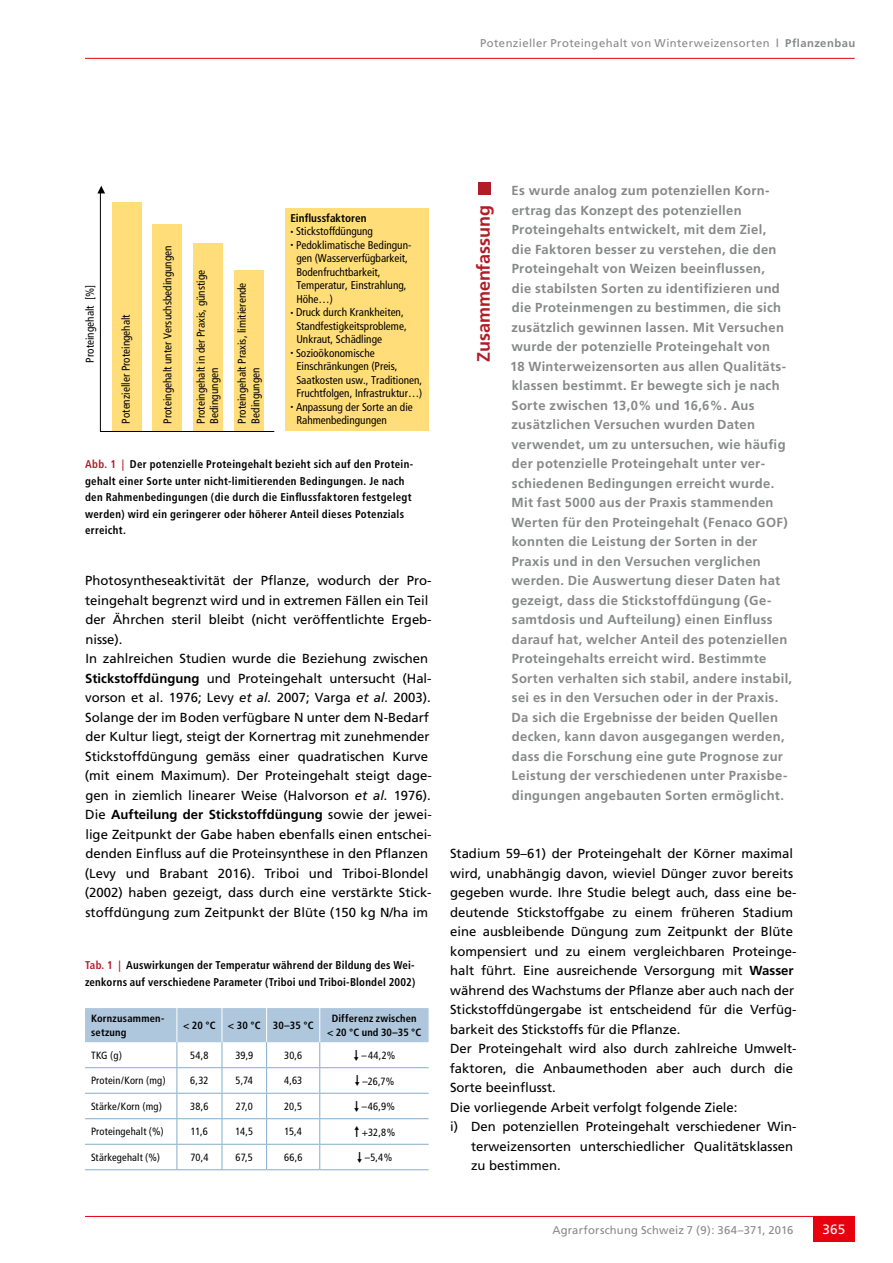
<style>
.page{position:relative;width:893px;height:1263px;background:#fff}
.page>*{position:absolute;margin:0;border:0;box-sizing:border-box;transform-origin:0 0}
.t1{font:700 18px "Frutiger";color:#b21c27}
.t2{font:13.5px "Frutiger";color:#fff}
.t3{font:13.2px/19.5px "Frutiger";color:#000}
.t4{font:700 13.2px/19.5px "Frutiger";letter-spacing:.025em;color:#878988}
.t5{font:condensed 11.25px/13.5px "Frutiger";color:#000}
.t6{font:700 condensed 11.25px/16.5px "Frutiger";letter-spacing:.025em;color:#000}
.t7{font:11.25px "Frutiger";letter-spacing:.035em;color:#878988}
.t8{font:11.25px "Frutiger";letter-spacing:.015em;color:#878988}
.t9{font:700 condensed 11.25px "Frutiger";color:#000}
.t10{font:condensed 10.5px "Frutiger";letter-spacing:.015em;color:#000}
.t11{font:700 condensed 10.5px/13.5px "Frutiger";letter-spacing:.02em;color:#000}
.s1{font-weight:700}
.s2{font-size:6px}
.s3{color:#b21c27}
.s4{font-style:italic}
</style>
<div class="page">
<hr style="left:85px;top:58px;width:770px;height:1px;background:#e7000e">
<div style="left:478px;top:182px;width:13px;height:13px;background:#b21c27"></div>
<hr style="left:85px;top:1216px;width:770px;height:1px;background:#e7000e">
<div style="left:813px;top:1216px;width:42px;height:26px;background:#e7000e"></div>
<hr style="left:85px;top:1169px;width:92px;height:1px;background:#84adcc">
<hr style="left:177px;top:1169px;width:45px;height:1px;background:#84adcc">
<hr style="left:222px;top:1169px;width:45px;height:1px;background:#84adcc">
<hr style="left:267px;top:1169px;width:53px;height:1px;background:#84adcc">
<hr style="left:320px;top:1169px;width:109px;height:1px;background:#84adcc">
<div style="left:285px;top:208px;width:144px;height:223px;background:#ffde79"></div>
<hr style="left:100px;top:191px;width:1px;height:241px;background:#000">
<svg style="left:97px;top:186px;width:8px;height:7px"></svg>
<div style="left:112px;top:202px;width:29px;height:229px;background:#ffde79"></div>
<div style="left:193px;top:243px;width:30px;height:188px;background:#ffde79"></div>
<div style="left:234px;top:270px;width:29px;height:161px;background:#ffde79"></div>
<div style="left:152px;top:225px;width:30px;height:206px;background:#ffde79"></div>
<hr style="left:100px;top:431px;width:174px;height:1px;background:#000">
<svg style="left:85px;top:1008px;width:344px;height:161px"></svg>
<p class="t7" style="left:480px;top:36px;width:376px">Potenzieller Proteingehalt von Winterweizensorten <span class="s1">| Pflanzenbau</span></p>
<p class="t5" style="left:83px;top:363px;width:79px;rotate:-90deg">Proteingehalt [%]</p>
<p class="t5" style="left:119px;top:424px;width:111px;rotate:-90deg">Potenzieller Proteingehalt</p>
<p class="t5" style="left:161px;top:424px;width:180px;rotate:-90deg">Proteingehalt unter Versuchsbedingungen</p>
<p class="t5" style="left:194px;top:424px;width:155px;rotate:-90deg">Proteingehalt in der Praxis, günstige<br>Bedingungen</p>
<p class="t5" style="left:235px;top:423px;width:142px;rotate:-90deg">Proteingehalt Praxis, limitierende<br>Bedingungen</p>
<p class="t9" style="left:290px;top:211px;width:78px">Einflussfaktoren</p>
<p class="t5" style="left:290px;top:225px;width:84px"><span class="s2">•</span> Stickstoffdüngung</p>
<p class="t5" style="left:296px;top:238px;width:117px;text-indent:-6px"><span class="s2">•</span> Pedoklimatische Bedingun&shy;gen (Wasserverfügbarkeit,<br>Bodenfruchtbarkeit,<br>Temperatur, Einstrahlung,<br>Höhe…)</p>
<p class="t5" style="left:296px;top:306px;width:112px;text-indent:-6px"><span class="s2">•</span> Druck durch Krankheiten,<br>Standfestigkeitsprobleme,<br>Unkraut, Schädlinge</p>
<p class="t5" style="left:296px;top:346px;width:128px;text-indent:-6px"><span class="s2">•</span> Sozioökonomische<br>Einschränkungen (Preis,<br>Saatkosten usw., Traditionen,<br>Fruchtfolgen, Infrastruktur…)</p>
<p class="t5" style="left:296px;top:400px;width:118px;text-indent:-6px"><span class="s2">•</span> Anpassung der Sorte an die<br>Rahmenbedingungen</p>
<p class="t6" style="left:85px;top:456px;width:330px"><span class="s3">Abb. 1 |</span> Der potenzielle Proteingehalt bezieht sich auf den Protein&shy;gehalt einer Sorte unter nicht-limitierenden Bedingungen. Je nach den Rahmenbedingungen (die durch die Einflussfaktoren festgelegt werden) wird ein geringerer oder höherer Anteil dieses Potenzials erreicht.</p>
<p class="t3" style="left:85px;top:571px;width:348px">Photosyntheseaktivität der Pflanze, wodurch der Pro&shy;teingehalt begrenzt wird und in extremen Fällen ein Teil der Ährchen steril bleibt (nicht veröffentlichte Ergeb&shy;nisse).<br>In zahlreichen Studien wurde die Beziehung zwischen <span class="s1">Stickstoffdüngung</span> und Proteingehalt untersucht (Hal&shy;vorson et al. 1976; Levy <span class="s4">et al.</span> 2007; Varga <span class="s4">et al.</span> 2003).<br>Solange der im Boden verfügbare N unter dem N-Bedarf der Kultur liegt, steigt der Kornertrag mit zunehmender Stickstoffdüngung gemäss einer quadratischen Kurve (mit einem Maximum). Der Proteingehalt steigt dage&shy;gen in ziemlich linearer Weise (Halvorson <span class="s4">et al.</span> 1976).<br>Die <span class="s1">Aufteilung der Stickstoffdüngung</span> sowie der jewei&shy;lige Zeitpunkt der Gabe haben ebenfalls einen entschei&shy;denden Einfluss auf die Proteinsynthese in den Pflanzen (Levy und Brabant 2016). Triboi und Triboi-Blondel (2002) haben gezeigt, dass durch eine verstärkte Stick&shy;stoffdüngung zum Zeitpunkt der Blüte (150 kg N/ha im</p>
<p class="t6" style="left:85px;top:957px;width:332px"><span class="s3">Tab. 1 |</span> Auswirkungen der Temperatur während der Bildung des Wei&shy;zenkorns auf verschiedene Parameter (Triboi und Triboi-Blondel 2002)</p>
<p class="t11" style="left:91px;top:1012px;width:74px">Kornzusammen&shy;setzung</p>
<p class="t11" style="left:183px;top:1019px;width:132px">&lt; 20 °C &lt; 30 °C 30–35 °C</p>
<p class="t11" style="left:327px;top:1012px;width:96px;text-align:center">Differenz zwischen<br>&lt; 20 °C und 30–35 °C</p>
<p class="t10" style="left:91px;top:1049px;width:32px">TKG (g)</p>
<p class="t10" style="left:190px;top:1049px;width:20px">54,8</p>
<p class="t10" style="left:235px;top:1049px;width:19px">39,9</p>
<p class="t10" style="left:284px;top:1049px;width:20px">30,6</p>
<p class="t10" style="left:361px;top:1049px;width:35px">–44,2%</p>
<p class="t10" style="left:91px;top:1075px;width:76px">Protein/Korn (mg)</p>
<p class="t10" style="left:190px;top:1075px;width:20px">6,32</p>
<p class="t10" style="left:236px;top:1075px;width:19px">5,74</p>
<p class="t10" style="left:284px;top:1075px;width:20px">4,63</p>
<p class="t10" style="left:362px;top:1075px;width:33px">–26,7%</p>
<p class="t10" style="left:91px;top:1100px;width:73px">Stärke/Korn (mg)</p>
<p class="t10" style="left:190px;top:1100px;width:20px">38,6</p>
<p class="t10" style="left:236px;top:1100px;width:19px">27,0</p>
<p class="t10" style="left:284px;top:1100px;width:20px">20,5</p>
<p class="t10" style="left:362px;top:1100px;width:35px">–46,9%</p>
<p class="t10" style="left:91px;top:1126px;width:74px">Proteingehalt (%)</p>
<p class="t10" style="left:191px;top:1126px;width:18px">11,6</p>
<p class="t10" style="left:235px;top:1126px;width:19px">14,5</p>
<p class="t10" style="left:284px;top:1126px;width:19px">15,4</p>
<p class="t10" style="left:362px;top:1126px;width:35px">+32,8%</p>
<p class="t10" style="left:91px;top:1151px;width:71px">Stärkegehalt (%)</p>
<p class="t10" style="left:190px;top:1151px;width:20px">70,4</p>
<p class="t10" style="left:236px;top:1151px;width:19px">67,5</p>
<p class="t10" style="left:284px;top:1151px;width:20px">66,6</p>
<p class="t10" style="left:365px;top:1151px;width:29px">–5,4%</p>
<h1 class="t1" style="left:473px;top:362px;width:158px;rotate:-90deg">Zusammenfassung</h1>
<p class="t4" style="left:510px;top:181px;width:284px">Es wurde analog zum potenziellen Korn&shy;ertrag das Konzept des potenziellen Proteingehalts entwickelt, mit dem Ziel,<br>die Faktoren besser zu verstehen, die den Proteingehalt von Weizen beeinflussen,<br>die stabilsten Sorten zu identifizieren und die Proteinmengen zu bestimmen, die sich zusätzlich gewinnen lassen. Mit Versuchen wurde der potenzielle Proteingehalt von<br>18 Winterweizensorten aus allen Qualitäts&shy;klassen bestimmt. Er bewegte sich je nach Sorte zwischen 13,0% und 16,6%. Aus zusätzlichen Versuchen wurden Daten verwendet, um zu untersuchen, wie häufig der potenzielle Proteingehalt unter ver&shy;schiedenen Bedingungen erreicht wurde.<br>Mit fast 5000 aus der Praxis stammenden Werten für den Proteingehalt (Fenaco GOF) konnten die Leistung der Sorten in der Praxis und in den Versuchen verglichen werden. Die Auswertung dieser Daten hat gezeigt, dass die Stickstoffdüngung (Ge&shy;samtdosis und Aufteilung) einen Einfluss darauf hat, welcher Anteil des potenziellen Proteingehalts erreicht wird. Bestimmte Sorten verhalten sich stabil, andere instabil, sei es in den Versuchen oder in der Praxis.<br>Da sich die Ergebnisse der beiden Quellen decken, kann davon ausgegangen werden, dass die Forschung eine gute Prognose zur Leistung der verschiedenen unter Praxisbe&shy;dingungen angebauten Sorten ermöglicht.</p>
<p class="t3" style="left:450px;top:844px;width:345px">Stadium 59–61) der Proteingehalt der Körner maximal</p>
<p class="t3" style="left:450px;top:863px;width:344px">wird, unabhängig davon, wieviel Dünger zuvor bereits</p>
<p class="t3" style="left:450px;top:883px;width:348px">gegeben wurde. Ihre Studie belegt auch, dass eine be-</p>
<p class="t3" style="left:450px;top:902px;width:344px">deutende Stickstoffgabe zu einem früheren Stadium</p>
<p class="t3" style="left:450px;top:922px;width:344px">eine ausbleibende Düngung zum Zeitpunkt der Blüte</p>
<p class="t3" style="left:450px;top:941px;width:348px">kompensiert und zu einem vergleichbaren Proteinge-</p>
<p class="t3" style="left:450px;top:961px;width:345px">halt führt. Eine ausreichende Versorgung mit <span class="s1">Wasser</span></p>
<p class="t3" style="left:450px;top:980px;width:346px">während des Wachstums der Pflanze aber auch nach der</p>
<p class="t3" style="left:450px;top:1000px;width:348px">Stickstoffdüngergabe ist entscheidend für die Verfüg-</p>
<p class="t3" style="left:450px;top:1019px;width:232px">barkeit des Stickstoffs für die Pflanze.</p>
<p class="t3" style="left:450px;top:1039px;width:348px">Der Proteingehalt wird also durch zahlreiche Umwelt-</p>
<p class="t3" style="left:450px;top:1058px;width:345px">faktoren, die Anbaumethoden aber auch durch die</p>
<p class="t3" style="left:450px;top:1078px;width:107px">Sorte beeinflusst.</p>
<p class="t3" style="left:450px;top:1097px;width:289px">Die vorliegende Arbeit verfolgt folgende Ziele:</p>
<p class="t3" style="left:450px;top:1117px;width:348px">i) Den potenziellen Proteingehalt verschiedener Win-</p>
<p class="t3" style="left:471px;top:1136px;width:323px">terweizensorten unterschiedlicher Qualitätsklassen</p>
<p class="t3" style="left:471px;top:1156px;width:91px">zu bestimmen.</p>
<p class="t8" style="left:552px;top:1223px;width:243px">Agrarforschung Schweiz 7 (9): 364–371, 2016</p>
<p class="t2" style="left:822px;top:1221px;width:25px">365</p>
</div>
